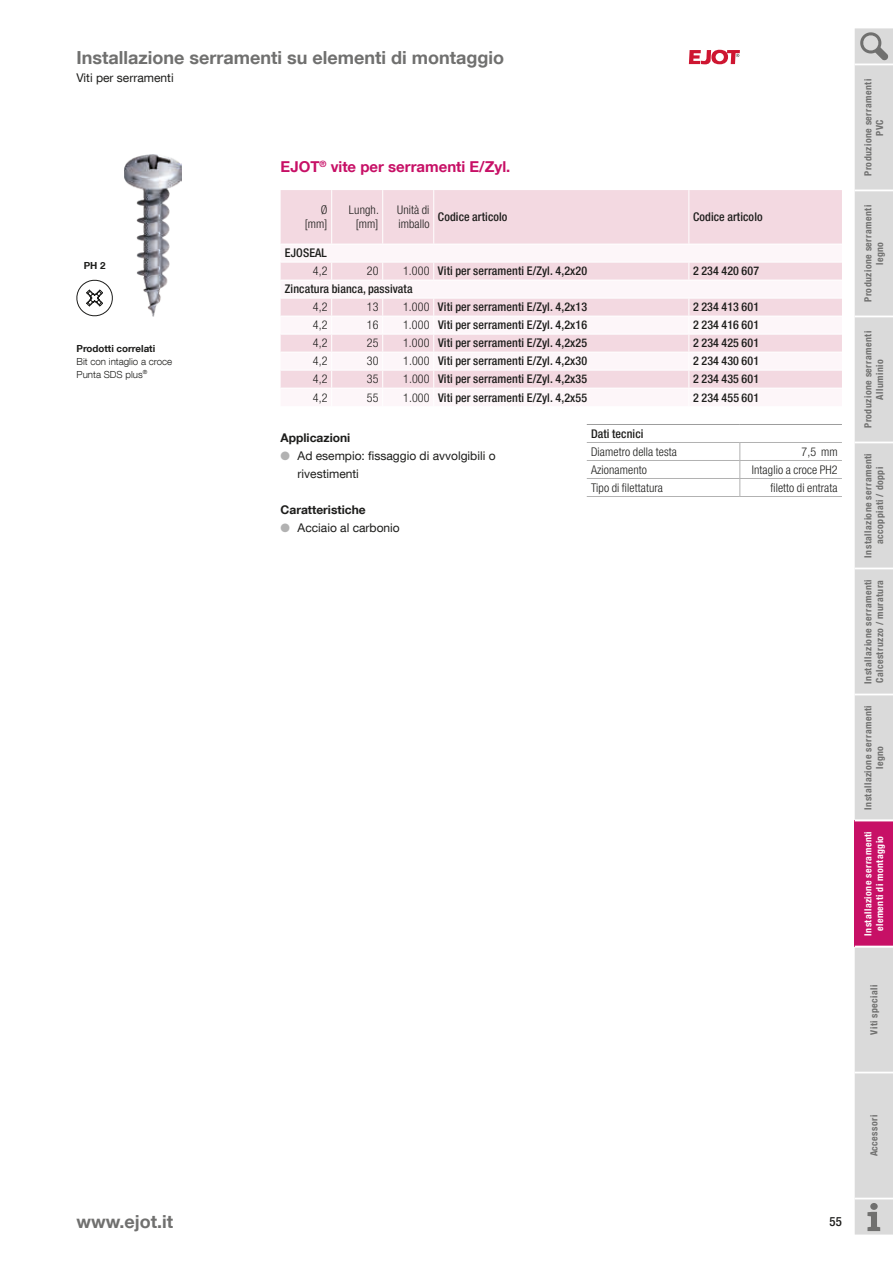
<style>
.page{position:relative;width:893px;height:1263px;background:#fff}
.page>*{position:absolute;margin:0;border:0;box-sizing:border-box;transform-origin:0 0}
.t1{font:700 18px "Helvetica Neue LT Com";color:#70706f}
.t2{font:700 15px "Helvetica Neue LT Com";color:#c71066}
.t3{font:500 condensed 12.75px "Helvetica Neue LT Com";color:#1d1d1b}
.t4{font:500 condensed 12px "Helvetica Neue LT Com";letter-spacing:.01em;color:#1d1d1b}
.t5{font:300 condensed 12px/14.2px "Helvetica Neue LT Com";letter-spacing:.01em;color:#1d1d1b;text-align:right}
.t6{font:12px/18px "Helvetica Neue LT Com";color:#1d1d1b}
.t7{font:700 12px "Helvetica Neue LT Com";color:#1d1d1b}
.t8{font:700 condensed 9.75px/11.7px "Helvetica Neue LT Com";letter-spacing:.05em;color:#70706f;text-align:center}
.t9{font:700 condensed 9.75px/11.7px "Helvetica Neue LT Com";letter-spacing:.05em;color:#fff;text-align:center}
.t10{font:300 9.75px/12.8px "Helvetica Neue LT Com";color:#1d1d1b}
.t11{font:700 9.75px "Helvetica Neue LT Com";color:#1d1d1b}
.s1{font-weight:300}
.s2{color:#b2b2b2}
</style>
<div class="page">
<div style="left:855px;top:28px;width:38px;height:1206px;background:#dadada"></div>
<hr style="left:855px;top:64px;width:38px;height:1px;background:#fff">
<hr style="left:855px;top:190px;width:38px;height:1px;background:#fff">
<hr style="left:855px;top:316px;width:38px;height:1px;background:#fff">
<hr style="left:855px;top:442px;width:38px;height:1px;background:#fff">
<hr style="left:855px;top:568px;width:38px;height:1px;background:#fff">
<hr style="left:855px;top:694px;width:38px;height:1px;background:#fff">
<hr style="left:855px;top:1072px;width:38px;height:1px;background:#fff">
<hr style="left:855px;top:1198px;width:38px;height:1px;background:#fff">
<svg style="left:859px;top:31px;width:29px;height:30px"></svg>
<svg style="left:867px;top:1203px;width:13px;height:28px"></svg>
<svg style="left:689px;top:50px;width:51px;height:14px"></svg>
<div style="left:855px;top:820px;width:38px;height:126px;background:#c71066"></div>
<hr style="left:855px;top:820px;width:38px;height:1px;background:#fff">
<hr style="left:855px;top:946px;width:38px;height:1px;background:#fff">
<img style="left:125px;top:154px;width:57px;height:162px">
<svg style="left:76px;top:279px;width:37px;height:38px"></svg>
<hr style="left:587px;top:424px;width:153px;height:1px;background:#9d9d9d">
<hr style="left:740px;top:424px;width:102px;height:1px;background:#9d9d9d">
<hr style="left:587px;top:442px;width:153px;height:1px;background:#b2b2b2">
<hr style="left:740px;top:442px;width:102px;height:1px;background:#b2b2b2">
<hr style="left:587px;top:460px;width:153px;height:1px;background:#b2b2b2">
<hr style="left:740px;top:460px;width:102px;height:1px;background:#b2b2b2">
<hr style="left:587px;top:478px;width:153px;height:1px;background:#b2b2b2">
<hr style="left:740px;top:478px;width:102px;height:1px;background:#b2b2b2">
<svg style="left:739px;top:443px;width:1px;height:53px"></svg>
<hr style="left:587px;top:496px;width:153px;height:1px;background:#b2b2b2">
<hr style="left:740px;top:496px;width:102px;height:1px;background:#b2b2b2">
<div style="left:281px;top:190px;width:561px;height:54px;background:#f3d9e1"></div>
<svg style="left:281px;top:263px;width:561px;height:125px;fill:#f3d9e1"></svg>
<svg style="left:331px;top:263px;width:1px;height:17px"></svg>
<svg style="left:382px;top:263px;width:1px;height:17px"></svg>
<svg style="left:433px;top:262px;width:1px;height:18px"></svg>
<svg style="left:688px;top:263px;width:1px;height:17px"></svg>
<svg style="left:331px;top:299px;width:1px;height:89px"></svg>
<svg style="left:382px;top:299px;width:1px;height:89px"></svg>
<svg style="left:433px;top:299px;width:1px;height:89px"></svg>
<svg style="left:688px;top:299px;width:1px;height:89px"></svg>
<hr style="left:281px;top:280px;width:51px;height:1px;background:#fff">
<hr style="left:332px;top:280px;width:51px;height:1px;background:#fff">
<hr style="left:383px;top:280px;width:51px;height:1px;background:#fff">
<hr style="left:434px;top:280px;width:255px;height:1px;background:#fff">
<hr style="left:689px;top:280px;width:153px;height:1px;background:#fff">
<hr style="left:281px;top:298px;width:51px;height:1px;background:#fff">
<hr style="left:281px;top:316px;width:51px;height:1px;background:#fff">
<hr style="left:281px;top:334px;width:51px;height:1px;background:#fff">
<hr style="left:281px;top:352px;width:51px;height:1px;background:#fff">
<hr style="left:281px;top:370px;width:51px;height:1px;background:#fff">
<hr style="left:332px;top:298px;width:51px;height:1px;background:#fff">
<hr style="left:332px;top:316px;width:51px;height:1px;background:#fff">
<hr style="left:332px;top:334px;width:51px;height:1px;background:#fff">
<hr style="left:332px;top:352px;width:51px;height:1px;background:#fff">
<hr style="left:332px;top:370px;width:51px;height:1px;background:#fff">
<hr style="left:383px;top:298px;width:51px;height:1px;background:#fff">
<hr style="left:383px;top:316px;width:51px;height:1px;background:#fff">
<hr style="left:383px;top:334px;width:51px;height:1px;background:#fff">
<hr style="left:383px;top:352px;width:51px;height:1px;background:#fff">
<hr style="left:383px;top:370px;width:51px;height:1px;background:#fff">
<hr style="left:434px;top:298px;width:255px;height:1px;background:#fff">
<hr style="left:689px;top:298px;width:153px;height:1px;background:#fff">
<hr style="left:434px;top:316px;width:255px;height:1px;background:#fff">
<hr style="left:689px;top:316px;width:153px;height:1px;background:#fff">
<hr style="left:434px;top:334px;width:255px;height:1px;background:#fff">
<hr style="left:689px;top:334px;width:153px;height:1px;background:#fff">
<hr style="left:434px;top:352px;width:255px;height:1px;background:#fff">
<hr style="left:689px;top:352px;width:153px;height:1px;background:#fff">
<hr style="left:434px;top:370px;width:255px;height:1px;background:#fff">
<hr style="left:689px;top:370px;width:153px;height:1px;background:#fff">
<hr style="left:331px;top:190px;width:1px;height:54px;background:#fff">
<hr style="left:382px;top:190px;width:1px;height:54px;background:#fff">
<hr style="left:433px;top:190px;width:1px;height:54px;background:#fff">
<hr style="left:688px;top:190px;width:1px;height:54px;background:#fff">
<h1 class="t1" style="left:77px;top:46px;width:429px">Installazione serramenti su elementi di montaggio</h1>
<p class="t6" style="left:77px;top:69px;width:99px">Viti per serramenti</p>
<p class="t11" style="left:84px;top:259px;width:23px">PH 2</p>
<p class="t11" style="left:77px;top:342px;width:80px">Prodotti correlati</p>
<p class="t10" style="left:77px;top:355px;width:97px">Bit con intaglio a croce<br>Punta SDS plus<sup>®</sup></p>
<p class="t2" style="left:281px;top:157px;width:231px">EJOT<sup>®</sup> vite per serramenti E/Zyl.</p>
<p class="t5" style="left:305px;top:203px;width:24px">Ø [mm]</p>
<p class="t5" style="left:349px;top:203px;width:31px;text-align:center">Lungh. [mm]</p>
<p class="t5" style="left:397px;top:203px;width:34px;text-align:left">Unità di imballo</p>
<p class="t4" style="left:438px;top:210px;width:71px">Codice articolo</p>
<p class="t4" style="left:693px;top:210px;width:71px">Codice articolo</p>
<p class="t4" style="left:285px;top:246px;width:44px">EJOSEAL</p>
<p class="t5" style="left:313px;top:264px;width:16px">4,2</p>
<p class="t5" style="left:367px;top:264px;width:13px">20</p>
<p class="t4" style="left:403px;top:264px;width:185px"><span class="s1">1.000</span> Viti per serramenti E/Zyl. 4,2x20</p>
<p class="t4" style="left:693px;top:264px;width:67px">2 234 420 607</p>
<p class="t4" style="left:285px;top:282px;width:129px">Zincatura bianca, passivata</p>
<p class="t5" style="left:313px;top:300px;width:16px">4,2</p>
<p class="t5" style="left:367px;top:300px;width:13px">13</p>
<p class="t4" style="left:403px;top:300px;width:185px"><span class="s1">1.000</span> Viti per serramenti E/Zyl. 4,2x13</p>
<p class="t4" style="left:693px;top:300px;width:67px">2 234 413 601</p>
<p class="t5" style="left:313px;top:318px;width:16px">4,2</p>
<p class="t5" style="left:367px;top:318px;width:13px">16</p>
<p class="t4" style="left:403px;top:318px;width:185px"><span class="s1">1.000</span> Viti per serramenti E/Zyl. 4,2x16</p>
<p class="t4" style="left:693px;top:318px;width:67px">2 234 416 601</p>
<p class="t5" style="left:313px;top:336px;width:16px">4,2</p>
<p class="t5" style="left:367px;top:336px;width:13px">25</p>
<p class="t4" style="left:403px;top:336px;width:185px"><span class="s1">1.000</span> Viti per serramenti E/Zyl. 4,2x25</p>
<p class="t4" style="left:693px;top:336px;width:67px">2 234 425 601</p>
<p class="t5" style="left:313px;top:354px;width:16px">4,2</p>
<p class="t5" style="left:367px;top:354px;width:13px">30</p>
<p class="t4" style="left:403px;top:354px;width:185px"><span class="s1">1.000</span> Viti per serramenti E/Zyl. 4,2x30</p>
<p class="t4" style="left:693px;top:354px;width:67px">2 234 430 601</p>
<p class="t5" style="left:313px;top:372px;width:16px">4,2</p>
<p class="t5" style="left:367px;top:372px;width:13px">35</p>
<p class="t4" style="left:403px;top:372px;width:185px"><span class="s1">1.000</span> Viti per serramenti E/Zyl. 4,2x35</p>
<p class="t4" style="left:693px;top:372px;width:67px">2 234 435 601</p>
<p class="t5" style="left:313px;top:390px;width:16px">4,2</p>
<p class="t5" style="left:367px;top:390px;width:13px">55</p>
<p class="t4" style="left:403px;top:390px;width:185px"><span class="s1">1.000</span> Viti per serramenti E/Zyl. 4,2x55</p>
<p class="t4" style="left:693px;top:390px;width:67px">2 234 455 601</p>
<p class="t7" style="left:281px;top:430px;width:71px">Applicazioni</p>
<p class="t6" style="left:298px;top:447px;width:200px;text-indent:-17px"><span class="s2">●</span> Ad esempio: fissaggio di avvolgibili o rivestimenti</p>
<p class="t7" style="left:281px;top:502px;width:87px">Caratteristiche</p>
<p class="t6" style="left:281px;top:519px;width:121px"><span class="s2">●</span> Acciaio al carbonio</p>
<p class="t4" style="left:591px;top:426px;width:54px">Dati tecnici</p>
<p class="t5" style="left:591px;top:444px;width:87px">Diametro della testa</p>
<p class="t5" style="left:801px;top:444px;width:38px">7,5 mm</p>
<p class="t5" style="left:591px;top:462px;width:57px">Azionamento</p>
<p class="t5" style="left:752px;top:462px;width:87px">Intaglio a croce PH2</p>
<p class="t5" style="left:591px;top:480px;width:73px">Tipo di filettatura</p>
<p class="t5" style="left:770px;top:480px;width:69px">filetto di entrata</p>
<p class="t8" style="left:862px;top:176px;width:98px;rotate:-90deg">Produzione serramenti<br>PVC</p>
<p class="t8" style="left:862px;top:302px;width:98px;rotate:-90deg">Produzione serramenti legno</p>
<p class="t8" style="left:862px;top:428px;width:98px;rotate:-90deg">Produzione serramenti<br>Alluminio</p>
<p class="t8" style="left:862px;top:558px;width:106px;rotate:-90deg">Installazione serramenti accoppiati / doppi</p>
<p class="t8" style="left:862px;top:684px;width:106px;text-align:left;rotate:-90deg">Installazione serramenti<br>Calcestruzzo / muratura</p>
<p class="t8" style="left:862px;top:810px;width:106px;rotate:-90deg">Installazione serramenti legno</p>
<p class="t9" style="left:862px;top:936px;width:106px;rotate:-90deg">Installazione serramenti elementi di montaggio</p>
<p class="t8" style="left:868px;top:1034px;width:52px;rotate:-90deg">Viti speciali</p>
<h1 class="t1" style="left:77px;top:1210px;width:98px">www.ejot.it</h1>
<p class="t3" style="left:829px;top:1214px;width:14px">55</p>
<p class="t8" style="left:868px;top:1156px;width:43px;rotate:-90deg">Accessori</p>
</div>
